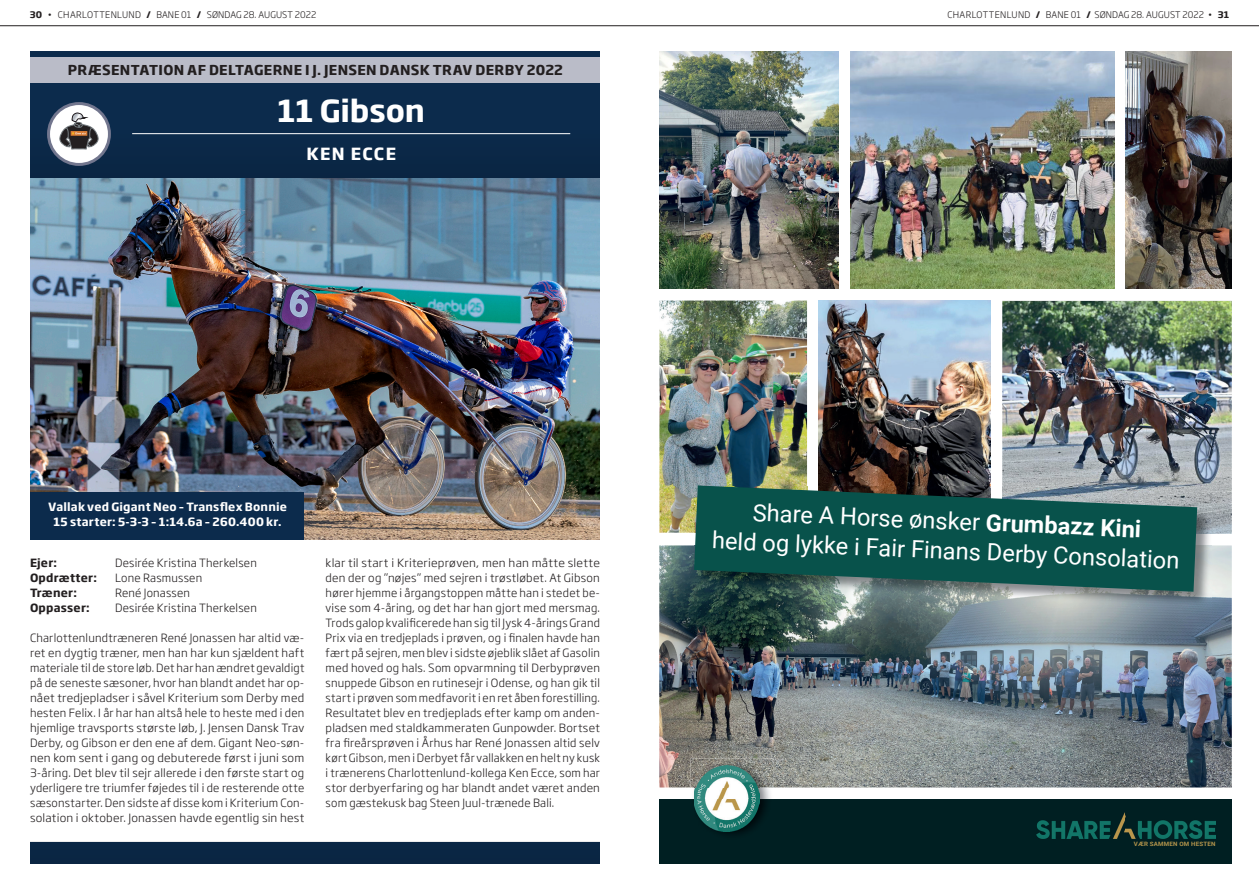
<style>
.page{position:relative;width:1259px;height:893px;background:#fff}
.page>*{position:absolute;margin:0;border:0;box-sizing:border-box;transform-origin:0 0}
.Tips_brødtekst{font:700 30px "Soho Gothic Pro";letter-spacing:-.005em;color:#fff}
.t1{font:23.7px/30.2px "Roboto";color:#fff;text-align:center}
.Rubrik{font:700 16.65px "Soho Gothic Pro";letter-spacing:.09em;color:#fff}
.Tips_brødtekst-2{font:700 13.5px "Soho Gothic Pro";letter-spacing:.025em;color:#231f20}
.Tips_brødtekst-3{font:300 11.25px/15px "Soho Gothic Pro";letter-spacing:.015em;color:#231f20;text-align:justify;scale:1.05 1}
.Tips_brødtekst-4{font:300 11.25px/15px "Soho Gothic Pro";letter-spacing:.015em;color:#231f20;text-align:justify}
.Tips_brødtekst-5{font:700 11.25px "Soho Gothic Pro";letter-spacing:.02em;color:#fff}
.Tips_brødtekst-6{font:700 11.25px "Soho Gothic Pro";letter-spacing:.02em;color:#231f20}
.t2{font:300 9px "Soho Gothic Pro";letter-spacing:.015em;color:#231f20}
.t3{font:700 6px "Roboto";letter-spacing:.035em;color:#b3944b;scale:1.04 1}
.s1{font-weight:700}
</style>
<div class="page">
<div style="left:659px;top:799px;width:572px;height:64px;background:#001f22"></div>
<img style="left:1036px;top:812px;width:179px;height:26px">
<img style="left:659px;top:51px;width:180px;height:238px">
<img style="left:659px;top:545px;width:572px;height:242px">
<img style="left:690px;top:758px;width:83px;height:75px">
<img style="left:694px;top:765px;width:65px;height:66px">
<img style="left:850px;top:52px;width:264px;height:237px">
<img style="left:1002px;top:301px;width:229px;height:233px">
<img style="left:818px;top:301px;width:172px;height:184px">
<img style="left:1126px;top:52px;width:105px;height:237px">
<img style="left:659px;top:301px;width:148px;height:232px">
<img style="left:694px;top:534px;width:518px;height:73px">
<img style="left:1197px;top:486px;width:15px;height:48px">
<svg style="left:694px;top:485px;width:503px;height:107px;background:#1d5a54"></svg>
<div style="left:30px;top:51px;width:570px;height:127px;background:#0c2b4c"></div>
<div style="left:30px;top:126px;width:570px;height:52px;background:#0b2847"></div>
<div style="left:30px;top:842px;width:570px;height:21px;background:#0a2644"></div>
<hr style="left:132px;top:133px;width:438px;height:1px;background:#fff">
<img style="left:30px;top:178px;width:570px;height:362px">
<div style="left:49px;top:104px;width:60px;height:60px;background:#fff;border-radius:50%"></div>
<svg style="left:60px;top:113px;width:38px;height:36px"></svg>
<div style="left:47px;top:102px;width:64px;height:64px;border:3px solid #72768e;border-radius:50%"></div>
<div style="left:31px;top:492px;width:273px;height:48px;background:#0c2b4c"></div>
<div style="left:30px;top:57px;width:570px;height:26px;background:#babcc8"></div>
<hr style="left:0;top:25px;width:1259px;height:1px;background:#231f20">
<p class="t2" style="left:30px;top:7px;width:288px"><span class="s1">30</span> • CHARLOTTENLUND <span class="s1">/</span> BANE 01 <span class="s1">/</span> SØNDAG 28. AUGUST 2022</p>
<p class="t2" style="left:947px;top:7px;width:283px">CHARLOTTENLUND <span class="s1">/</span> BANE 01 <span class="s1">/</span> SØNDAG 28. AUGUST 2022 • <span class="s1">31</span></p>
<p class="Tips_brødtekst-2" style="left:68px;top:59px;width:497px">PRÆSENTATION AF DELTAGERNE I J. JENSEN DANSK TRAV DERBY 2022</p>
<p class="Tips_brødtekst" style="left:277px;top:87px;width:149px">11 Gibson</p>
<p class="Rubrik" style="left:306px;top:141px;width:91px">KEN ECCE</p>
<p class="Tips_brødtekst-5" style="left:48px;top:498px;width:240px">Vallak ved Gigant Neo – Transflex Bonnie</p>
<p class="Tips_brødtekst-5" style="left:54px;top:513px;width:229px">15 starter: 5-3-3 – 1:14.6a – 260.400 kr.</p>
<p class="Tips_brødtekst-6" style="left:30px;top:554px;width:29px">Ejer:</p>
<p class="Tips_brødtekst-4" style="left:115px;top:554px;width:143px">Desirée Kristina Therkelsen</p>
<p class="Tips_brødtekst-6" style="left:30px;top:569px;width:68px">Opdrætter:</p>
<p class="Tips_brødtekst-4" style="left:115px;top:569px;width:89px">Lone Rasmussen</p>
<p class="Tips_brødtekst-6" style="left:30px;top:584px;width:48px">Træner:</p>
<p class="Tips_brødtekst-4" style="left:115px;top:584px;width:77px">René Jonassen</p>
<p class="Tips_brødtekst-6" style="left:30px;top:599px;width:61px">Oppasser:</p>
<p class="Tips_brødtekst-4" style="left:115px;top:599px;width:143px">Desirée Kristina Therkelsen</p>
<p class="Tips_brødtekst-4" style="left:30px;top:629px;width:276px">Charlottenlundtræneren René Jonassen har altid væ&shy;ret en dygtig træner, men han har kun sjældent haft materiale til de store løb. Det har han ændret gevaldigt på de seneste sæsoner, hvor han blandt andet har op&shy;nået tredjepladser i såvel Kriterium som Derby med hesten Felix. I år har han altså hele to heste med i den hjemlige travsports største løb, J. Jensen Dansk Trav Derby, og Gibson er den ene af dem. Gigant Neo-søn&shy;nen kom sent i gang og debuterede først i juni som 3-åring. Det blev til sejr allerede i den første start og yderligere tre triumfer føjedes til i de resterende otte sæsonstarter. Den sidste af disse kom i Kriterium Con&shy;solation i oktober. Jonassen havde egentlig sin hest</p>
<p class="Tips_brødtekst-3" style="left:326px;top:554px;width:263px">klar til start i Kriterieprøven, men han måtte slette den der og ”nøjes” med sejren i trøstløbet. At Gibson hører hjemme i årgangstoppen måtte han i stedet be&shy;vise som 4-åring, og det har han gjort med mersmag.<br>Trods galop kvalificerede han sig til Jysk 4-årings Grand Prix via en tredjeplads i prøven, og i finalen havde han fært på sejren, men blev i sidste øjeblik slået af Gasolin med hoved og hals. Som opvarmning til Derbyprøven snuppede Gibson en rutinesejr i Odense, og han gik til start i prøven som medfavorit i en ret åben forestilling.<br>Resultatet blev en tredjeplads efter kamp om anden&shy;pladsen med staldkammeraten Gunpowder. Bortset fra fireårsprøven i Århus har René Jonassen altid selv kørt Gibson, men i Derbyet får vallakken en helt ny kusk i trænerens Charlottenlund-kollega Ken Ecce, som har stor derbyerfaring og har blandt andet været anden som gæstekusk bag Steen Juul-trænede Bali.</p>
<p class="t1" style="left:713px;top:496px;width:469px;rotate:2deg">Share A Horse ønsker <span class="s1">Grumbazz Kini<br></span>held og lykke i Fair Finans Derby Consolation</p>
<p class="t3" style="left:1133px;top:840px;width:80px">VÆR SAMMEN OM HESTEN</p>
</div>
